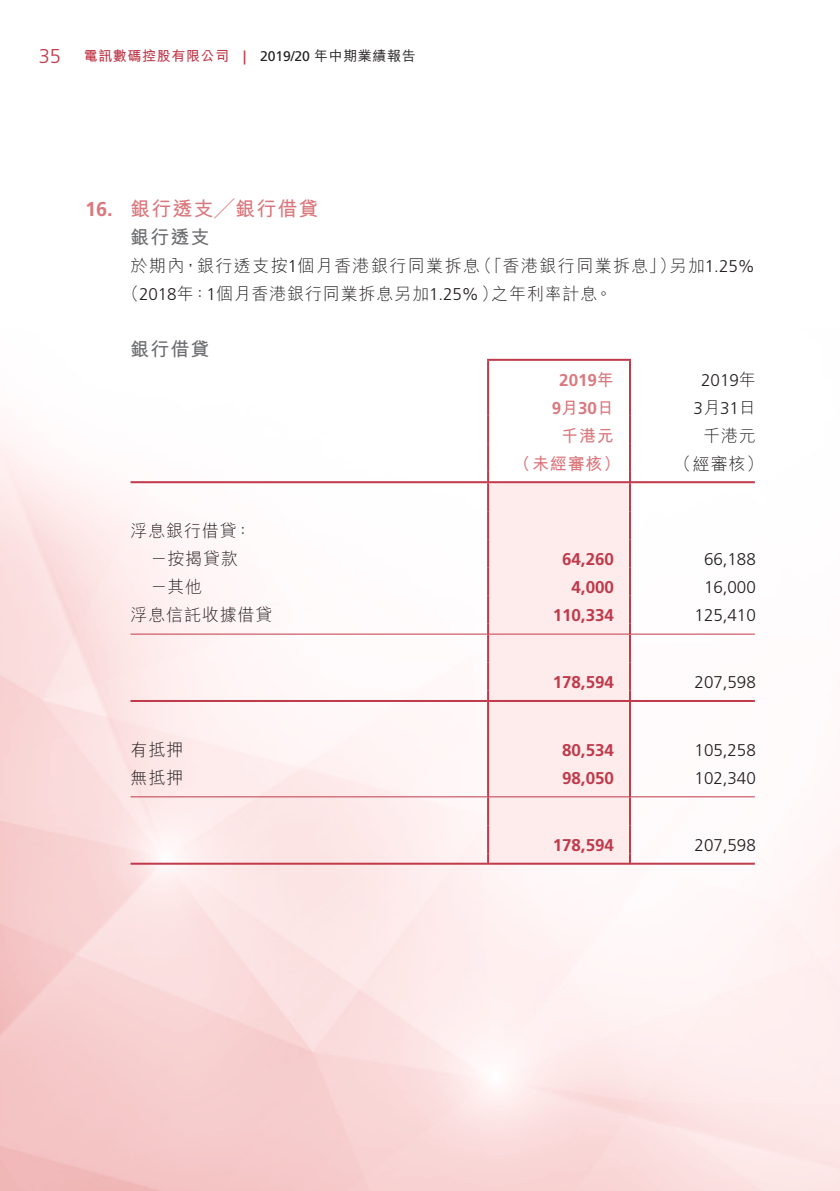
<style>
.page{position:relative;width:840px;height:1191px;background:#fff}
.page>*{position:absolute;margin:0;border:0;box-sizing:border-box;transform-origin:0 0}
.Heading_3{font:700 20px "M Hei HK";letter-spacing:.05em;color:#da787d}
.Heading_3-2{font:700 20px "Frutiger LT Std";color:#da787d}
.t1{font:300 20px "Frutiger LT Std";color:#bf3a4a}
.Heading_4{font:700 19px "M Hei HK";letter-spacing:.05em;color:#6c6d70}
.Body_Text{font:300 17px "M Hei HK";letter-spacing:.05em;color:#231f20}
.Body_Text-2{font:300 17px "Frutiger LT Std";color:#231f20}
.Body_Text-3{font:700 17px "Frutiger LT Std";color:#bf3a4a}
.Body_Text-4{font:300 17px "M Hei HK";letter-spacing:.085em;color:#231f20}
.Body_Text-5{font:700 17px "Frutiger LT Std";color:#da787d}
.Body_Text-6{font:700 17px "M Hei HK";letter-spacing:.05em;color:#da787d}
.t2{font:14px "Frutiger LT Std";letter-spacing:-.005em;color:#231f20}
.t3{font:700 14px "M Hei HK";letter-spacing:.045em;color:#bf3a4a}
.t4{font:700 14px "Frutiger LT Std";color:#bf3a4a}
.s1{font-family:"M Hei HK";font-weight:500}
.s2{font-family:"Frutiger LT Std"}
.s3{font-family:"M Hei HK"}
</style>
<div class="page">
<img style="left:0;top:358px;width:839px;height:833px">
<div style="left:489px;top:483px;width:139px;height:379px;background:#feebec"></div>
<hr style="left:487px;top:483px;width:2px;height:28px;background:#bf3a4a">
<hr style="left:628px;top:483px;width:2px;height:28px;background:#bf3a4a">
<hr style="left:487px;top:511px;width:2px;height:28px;background:#bf3a4a">
<hr style="left:628px;top:511px;width:2px;height:28px;background:#bf3a4a">
<hr style="left:487px;top:539px;width:2px;height:28px;background:#bf3a4a">
<hr style="left:628px;top:539px;width:2px;height:28px;background:#bf3a4a">
<hr style="left:487px;top:567px;width:2px;height:28px;background:#bf3a4a">
<hr style="left:628px;top:567px;width:2px;height:28px;background:#bf3a4a">
<hr style="left:487px;top:595px;width:2px;height:28px;background:#bf3a4a">
<hr style="left:628px;top:595px;width:2px;height:28px;background:#bf3a4a">
<hr style="left:487px;top:662px;width:2px;height:28px;background:#bf3a4a">
<hr style="left:628px;top:662px;width:2px;height:28px;background:#bf3a4a">
<hr style="left:487px;top:730px;width:2px;height:28px;background:#bf3a4a">
<hr style="left:628px;top:730px;width:2px;height:28px;background:#bf3a4a">
<hr style="left:487px;top:758px;width:2px;height:28px;background:#bf3a4a">
<hr style="left:628px;top:758px;width:2px;height:28px;background:#bf3a4a">
<hr style="left:487px;top:825px;width:2px;height:28px;background:#bf3a4a">
<hr style="left:628px;top:825px;width:2px;height:28px;background:#bf3a4a">
<hr style="left:487px;top:359px;width:143px;height:2px;background:#bf3a4a">
<hr style="left:487px;top:361px;width:2px;height:55px;background:#bf3a4a">
<hr style="left:628px;top:361px;width:2px;height:55px;background:#bf3a4a">
<hr style="left:487px;top:416px;width:2px;height:28px;background:#bf3a4a">
<hr style="left:628px;top:416px;width:2px;height:28px;background:#bf3a4a">
<hr style="left:487px;top:444px;width:2px;height:28px;background:#bf3a4a">
<hr style="left:628px;top:444px;width:2px;height:28px;background:#bf3a4a">
<svg style="left:487px;top:472px;width:2px;height:11px"></svg>
<svg style="left:628px;top:472px;width:2px;height:11px"></svg>
<svg style="left:628px;top:623px;width:2px;height:11px"></svg>
<hr style="left:628px;top:634px;width:2px;height:28px;background:#bf3a4a">
<svg style="left:628px;top:690px;width:2px;height:12px"></svg>
<hr style="left:628px;top:702px;width:2px;height:28px;background:#bf3a4a">
<svg style="left:628px;top:786px;width:2px;height:11px"></svg>
<hr style="left:628px;top:797px;width:2px;height:28px;background:#bf3a4a">
<svg style="left:628px;top:853px;width:2px;height:11px"></svg>
<svg style="left:487px;top:623px;width:2px;height:11px"></svg>
<hr style="left:487px;top:634px;width:2px;height:28px;background:#bf3a4a">
<svg style="left:487px;top:690px;width:2px;height:12px"></svg>
<hr style="left:487px;top:702px;width:2px;height:28px;background:#bf3a4a">
<svg style="left:487px;top:786px;width:2px;height:11px"></svg>
<hr style="left:487px;top:797px;width:2px;height:28px;background:#bf3a4a">
<svg style="left:487px;top:853px;width:2px;height:11px"></svg>
<hr style="left:130px;top:481px;width:357px;height:2px;background:#bf3a4a">
<hr style="left:489px;top:481px;width:139px;height:2px;background:#bf3a4a">
<hr style="left:630px;top:481px;width:124px;height:2px;background:#bf3a4a">
<hr style="left:130px;top:633px;width:357px;height:1px;background:#bf3a4a">
<hr style="left:489px;top:633px;width:139px;height:1px;background:#bf3a4a">
<hr style="left:630px;top:633px;width:124px;height:1px;background:#bf3a4a">
<hr style="left:130px;top:700px;width:357px;height:2px;background:#bf3a4a">
<hr style="left:489px;top:700px;width:139px;height:2px;background:#bf3a4a">
<hr style="left:630px;top:700px;width:124px;height:2px;background:#bf3a4a">
<hr style="left:130px;top:796px;width:357px;height:1px;background:#bf3a4a">
<hr style="left:489px;top:796px;width:139px;height:1px;background:#bf3a4a">
<hr style="left:630px;top:796px;width:124px;height:1px;background:#bf3a4a">
<hr style="left:130px;top:862px;width:357px;height:2px;background:#bf3a4a">
<hr style="left:489px;top:862px;width:139px;height:2px;background:#bf3a4a">
<hr style="left:630px;top:862px;width:124px;height:2px;background:#bf3a4a">
<p class="t1" style="left:39px;top:45px;width:23px">35</p>
<p class="t3" style="left:84px;top:46px;width:147px">電訊數碼控股有限公司</p>
<p class="t4" style="left:243px;top:48px;width:5px">|</p>
<p class="t2" style="left:260px;top:48px;width:157px">2019/20 <span class="s1">年中期業績報告</span></p>
<p class="Heading_3-2" style="left:85px;top:198px;width:29px">16.</p>
<p class="Heading_3" style="left:130px;top:194px;width:189px">銀行透支╱銀行借貸</p>
<p class="Heading_4" style="left:130px;top:224px;width:80px">銀行透支</p>
<p class="Body_Text-4" style="left:475px;top:257px;width:202px">（「香港銀行同業拆息」）</p>
<p class="Body_Text-4" style="left:130px;top:257px;width:351px">於期內，銀行透支按<span class="s2">1</span>個月香港銀行同業拆息</p>
<p class="Body_Text-2" style="left:669px;top:257px;width:87px"><span class="s3">另加</span>1.25%</p>
<p class="Body_Text" style="left:122px;top:285px;width:377px">（<span class="s2">2018</span>年：<span class="s2">1</span>個月香港銀行同業拆息另加<span class="s2">1.25%</span>）</p>
<p class="Heading_4" style="left:130px;top:336px;width:80px">銀行借貸</p>
<p class="Body_Text" style="left:491px;top:285px;width:122px">之年利率計息。</p>
<p class="Body_Text-5" style="left:559px;top:370px;width:56px">2019<span class="s3">年</span></p>
<p class="Body_Text-5" style="left:551px;top:398px;width:64px"><span class="s3">月</span>9 30<span class="s3">日</span></p>
<p class="Body_Text-6" style="left:561px;top:423px;width:54px">千港元</p>
<p class="Body_Text-6" style="left:513px;top:451px;width:108px">（未經審核）</p>
<p class="Body_Text-2" style="left:700px;top:370px;width:56px">2019<span class="s3">年</span></p>
<p class="Body_Text-2" style="left:693px;top:398px;width:64px"><span class="s3">月</span>3 31<span class="s3">日</span></p>
<p class="Body_Text" style="left:702px;top:427px;width:54px">千港元</p>
<p class="Body_Text" style="left:673px;top:455px;width:91px">（經審核(</p>
<p class="Body_Text" style="left:130px;top:522px;width:122px">浮息銀行借貸：</p>
<p class="Body_Text" style="left:150px;top:550px;width:89px">－按揭貸款</p>
<p class="Body_Text-3" style="left:561px;top:549px;width:53px">64,260</p>
<p class="Body_Text-2" style="left:703px;top:549px;width:53px">66,188</p>
<p class="Body_Text" style="left:150px;top:578px;width:53px">－其他</p>
<p class="Body_Text-3" style="left:571px;top:577px;width:44px">4,000</p>
<p class="Body_Text-2" style="left:703px;top:577px;width:53px">16,000</p>
<p class="Body_Text" style="left:130px;top:606px;width:143px">浮息信託收據借貸</p>
<p class="Body_Text-3" style="left:552px;top:605px;width:63px">110,334</p>
<p class="Body_Text-2" style="left:694px;top:605px;width:63px">125,410</p>
<p class="Body_Text" style="left:130px;top:741px;width:54px">有抵押</p>
<p class="Body_Text" style="left:130px;top:769px;width:54px">無抵押</p>
<p class="Body_Text-3" style="left:552px;top:672px;width:63px">178,594</p>
<p class="Body_Text-2" style="left:694px;top:673px;width:63px">207,598</p>
<p class="Body_Text-3" style="left:561px;top:740px;width:53px">80,534</p>
<p class="Body_Text-2" style="left:694px;top:740px;width:63px">105,258</p>
<p class="Body_Text-3" style="left:561px;top:768px;width:53px">98,050</p>
<p class="Body_Text-2" style="left:694px;top:768px;width:63px">102,340</p>
<p class="Body_Text-3" style="left:552px;top:835px;width:63px">178,594</p>
<p class="Body_Text-2" style="left:694px;top:835px;width:63px">207,598</p>
</div>
